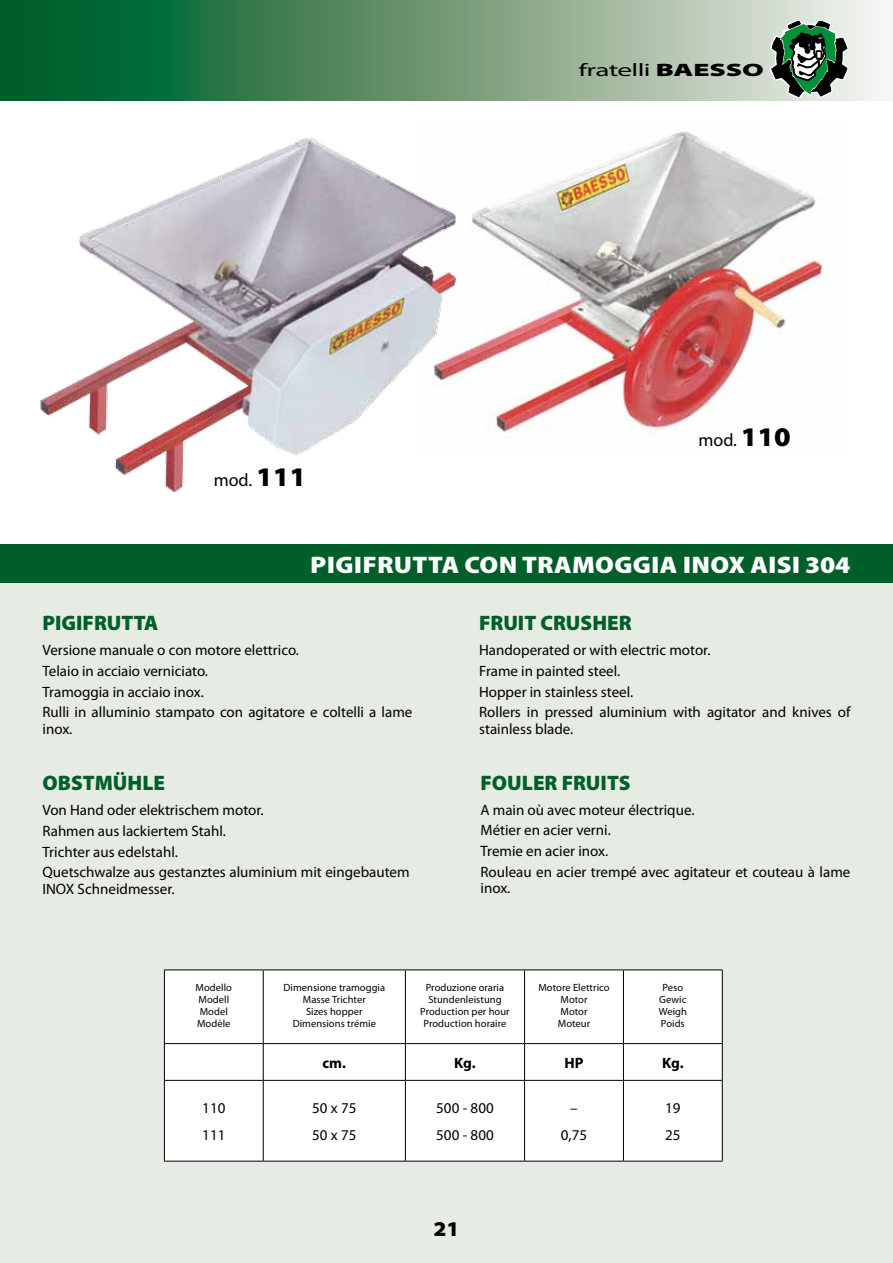
<style>
.page{position:relative;width:893px;height:1263px;background:#fff}
.page>*{position:absolute;margin:0;border:0;box-sizing:border-box;transform-origin:0 0}
.t1{font:900 semi-condensed 24px "Myriad Pro";letter-spacing:.01em;color:#fff;scale:1.19 1}
.t2{font:900 21px "Myriad Pro";color:#005e2a}
.t3{font:900 semi-expanded 21px "Myriad Pro";color:#000}
.t4{font:semi-expanded 18px "Myriad Pro";letter-spacing:-.025em;color:#000;scale:1.5 1}
.t5{font:18px "Myriad Pro";color:#000}
.t6{font:15px/20.7px "Myriad Pro";color:#000}
.t7{font:700 15px "Myriad Pro";color:#000}
.t8{font:10.5px/12px "Myriad Pro";letter-spacing:.005em;color:#000;text-align:center}
.s1{font-weight:900}
.s2{font-weight:900;font-stretch:semi-expanded;font-size:27px}
</style>
<div class="page">
<svg style="left:0;top:0;width:886px;height:101px;background:#679875"></svg>
<svg style="left:768px;top:22px;width:82px;height:78px;background:#698572"></svg>
<div style="left:0;top:583px;width:893px;height:680px;background:#e6ebe3"></div>
<div style="left:0;top:544px;width:893px;height:39px;background:#005e2a"></div>
<img style="left:468px;top:128px;width:362px;height:304px">
<img style="left:40px;top:137px;width:428px;height:356px">
<div style="left:165px;top:970px;width:557px;height:191px;background:#fff"></div>
<hr style="left:164px;top:969px;width:99px;height:1px;background:#000">
<hr style="left:164px;top:970px;width:1px;height:73px;background:#000">
<hr style="left:263px;top:969px;width:142px;height:1px;background:#000">
<hr style="left:263px;top:970px;width:1px;height:73px;background:#000">
<hr style="left:405px;top:969px;width:120px;height:1px;background:#000">
<hr style="left:405px;top:970px;width:1px;height:73px;background:#000">
<hr style="left:525px;top:969px;width:98px;height:1px;background:#000">
<hr style="left:524px;top:970px;width:1px;height:73px;background:#000">
<hr style="left:623px;top:969px;width:100px;height:1px;background:#000">
<hr style="left:623px;top:970px;width:1px;height:73px;background:#000">
<hr style="left:722px;top:970px;width:1px;height:73px;background:#000">
<hr style="left:164px;top:1043px;width:99px;height:1px;background:#000">
<hr style="left:164px;top:1044px;width:1px;height:36px;background:#000">
<hr style="left:263px;top:1043px;width:142px;height:1px;background:#000">
<hr style="left:263px;top:1044px;width:1px;height:36px;background:#000">
<hr style="left:405px;top:1043px;width:120px;height:1px;background:#000">
<hr style="left:405px;top:1044px;width:1px;height:36px;background:#000">
<hr style="left:525px;top:1043px;width:98px;height:1px;background:#000">
<hr style="left:524px;top:1044px;width:1px;height:36px;background:#000">
<hr style="left:623px;top:1043px;width:100px;height:1px;background:#000">
<hr style="left:623px;top:1044px;width:1px;height:36px;background:#000">
<hr style="left:722px;top:1044px;width:1px;height:36px;background:#000">
<hr style="left:164px;top:1080px;width:99px;height:1px;background:#000">
<hr style="left:164px;top:1081px;width:1px;height:80px;background:#000">
<hr style="left:263px;top:1080px;width:142px;height:1px;background:#000">
<hr style="left:263px;top:1081px;width:1px;height:80px;background:#000">
<hr style="left:405px;top:1080px;width:120px;height:1px;background:#000">
<hr style="left:405px;top:1081px;width:1px;height:80px;background:#000">
<hr style="left:525px;top:1080px;width:98px;height:1px;background:#000">
<hr style="left:524px;top:1081px;width:1px;height:80px;background:#000">
<hr style="left:623px;top:1080px;width:100px;height:1px;background:#000">
<hr style="left:623px;top:1081px;width:1px;height:80px;background:#000">
<hr style="left:722px;top:1081px;width:1px;height:80px;background:#000">
<hr style="left:164px;top:1161px;width:99px;height:1px;background:#000">
<hr style="left:263px;top:1161px;width:142px;height:1px;background:#000">
<hr style="left:405px;top:1161px;width:120px;height:1px;background:#000">
<hr style="left:525px;top:1161px;width:98px;height:1px;background:#000">
<hr style="left:623px;top:1161px;width:100px;height:1px;background:#000">
<p class="t4" style="left:579px;top:59px;width:125px">fratelli <span class="s1">BAESSO</span></p>
<p class="t5" style="left:214px;top:469px;width:94px">mod. <span class="s2">111</span></p>
<p class="t5" style="left:698px;top:428px;width:94px">mod. <span class="s2">110</span></p>
<h1 class="t1" style="left:310px;top:549px;width:455px">PIGIFRUTTA CON TRAMOGG IA INOX AISI 304</h1>
<h2 class="t2" style="left:43px;top:609px;width:117px">PIGIFRUTTA</h2>
<p class="t6" style="left:43px;top:640px;width:371px">Versione manuale o con motore elettrico.<br>Telaio in acciaio verniciato.<br>Tramoggia in acciaio inox.<br>Rulli in alluminio stampato con agitatore e coltelli a lame</p>
<p class="t6" style="left:43px;top:718px;width:31px">inox.</p>
<h2 class="t2" style="left:43px;top:769px;width:124px">OBSTMÜHLE</h2>
<p class="t6" style="left:43px;top:799px;width:369px">Von Hand oder elektrischem motor.<br>Rahmen aus lackiertem Stahl.<br>Trichter aus edelstahl.<br>Quetschwalze aus gestanztes aluminium mit eingebautem</p>
<p class="t6" style="left:43px;top:878px;width:134px">INOX Schneidmesser.</p>
<h2 class="t2" style="left:479px;top:609px;width:154px">FRUIT CRUSHER</h2>
<p class="t6" style="left:479px;top:640px;width:373px">Handoperated or with electric motor.<br>Frame in painted steel.<br>Hopper in stainless steel.<br>Rollers in pressed aluminium with agitator and knives of</p>
<p class="t6" style="left:479px;top:718px;width:96px">stainless blade.</p>
<h2 class="t2" style="left:480px;top:769px;width:152px">FOULER FRUITS</h2>
<p class="t6" style="left:480px;top:799px;width:371px">A main où avec moteur électrique.<br>Métier en acier verni.<br>Tremie en acier inox.<br>Rouleau en acier trempé avec agitateur et couteau à lame</p>
<p class="t6" style="left:480px;top:878px;width:31px">inox.</p>
<p class="t8" style="left:196px;top:981px;width:38px;text-align:left">Modello<br>Modell<br>Model<br>Modèle</p>
<p class="t8" style="left:283px;top:981px;width:103px">Dimensione tramoggia<br>Masse Trichter<br>Sizes hopper<br>Dimensions trémie</p>
<p class="t8" style="left:420px;top:981px;width:91px">Produzione oraria<br>Stundenleistung<br>Production per hour<br>Production horaire</p>
<p class="t8" style="left:538px;top:981px;width:73px">Motore Elettrico<br>Motor<br>Motor<br>Moteur</p>
<p class="t8" style="left:659px;top:981px;width:30px">Peso<br>Gewic<br>Weigh<br>Poids</p>
<p class="t7" style="left:322px;top:1053px;width:25px">cm.</p>
<p class="t7" style="left:454px;top:1053px;width:23px">Kg.</p>
<p class="t7" style="left:564px;top:1053px;width:21px">HP</p>
<p class="t7" style="left:662px;top:1053px;width:23px">Kg.</p>
<p class="t6" style="left:202px;top:1094px;width:25px;line-height:27px">110<br>111</p>
<p class="t6" style="left:312px;top:1094px;width:46px;line-height:27px">50 x 75<br>50 x 75</p>
<p class="t6" style="left:436px;top:1094px;width:59px;line-height:27px">500 - 800<br>500 - 800</p>
<p class="t6" style="left:561px;top:1094px;width:28px;line-height:27px;text-align:center">–<br>0,75</p>
<p class="t6" style="left:665px;top:1094px;width:17px;line-height:27px">19<br>25</p>
<h2 class="t3" style="left:434px;top:1215px;width:27px">21</h2>
</div>
